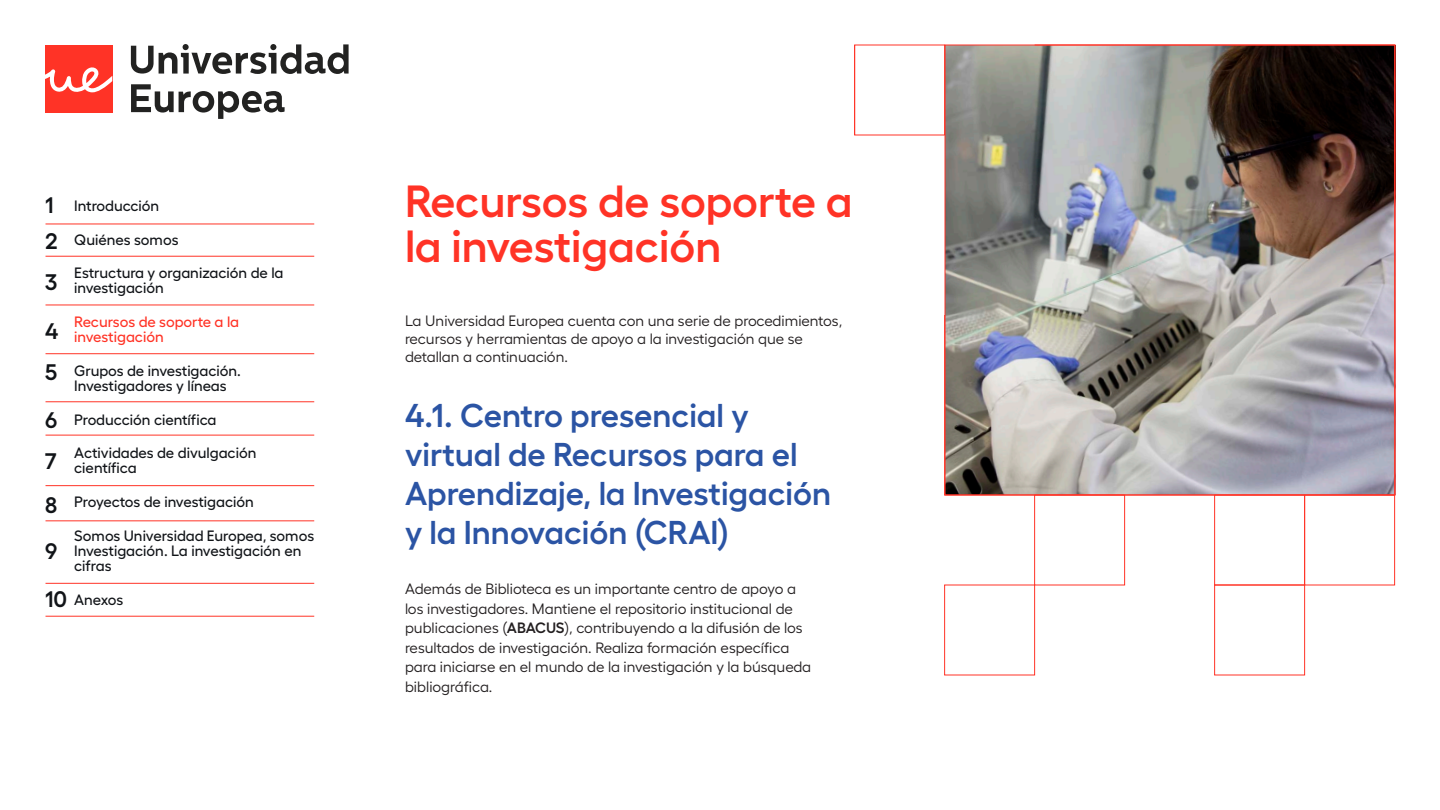
<style>
.page{position:relative;width:1440px;height:810px;background:#fff}
.page>*{position:absolute;margin:0;border:0;box-sizing:border-box;transform-origin:0 0}
.t1{font:600 45px/45px "Hellix";letter-spacing:-.005em;color:#ff3326}
.t2{font:600 33px/39px "Hellix";color:#2b54a4}
.t3{font:600 22.5px "Hellix";color:#111418}
.t4{font:15px/19.5px "Hellix";color:#231f20}
.t5{font:500 15px/15px "Hellix";color:#111418}
.t6{font:500 15px/15px "Hellix";letter-spacing:-.005em;color:#ff3326}
.s1{font-weight:600}
</style>
<div class="page">
<img style="left:947px;top:47px;width:447px;height:446px">
<div style="left:45px;top:45px;width:67px;height:67px;background:#ff3326"></div>
<svg style="left:45px;top:67px;width:67px;height:26px"></svg>
<svg style="left:131px;top:44px;width:218px;height:30px"></svg>
<svg style="left:131px;top:84px;width:154px;height:35px"></svg>
<svg style="left:1304px;top:44px;width:92px;height:92px;background:#120605"></svg>
<hr style="left:1394px;top:135px;width:1px;height:90px;background:#ff3326">
<hr style="left:1394px;top:225px;width:1px;height:90px;background:#ff3326">
<hr style="left:1394px;top:315px;width:1px;height:90px;background:#ff3326">
<svg style="left:1304px;top:404px;width:92px;height:92px;background:#a19bad"></svg>
<div style="left:1304px;top:495px;width:91px;height:90px;border:1px solid #ff3326"></div>
<hr style="left:1215px;top:45px;width:90px;height:1px;background:#ff3326">
<div style="left:1214px;top:495px;width:91px;height:90px;border:1px solid #ff3326"></div>
<div style="left:1214px;top:585px;width:91px;height:90px;border:1px solid #ff3326"></div>
<hr style="left:1125px;top:45px;width:90px;height:1px;background:#ff3326">
<hr style="left:1125px;top:495px;width:90px;height:1px;background:#ff3326">
<hr style="left:1035px;top:45px;width:90px;height:1px;background:#ff3326">
<div style="left:1034px;top:495px;width:91px;height:90px;border:1px solid #ff3326"></div>
<hr style="left:944px;top:315px;width:1px;height:90px;background:#ff3326">
<svg style="left:944px;top:404px;width:92px;height:92px;background:#978b81"></svg>
<div style="left:944px;top:585px;width:91px;height:90px;border:1px solid #ff3326"></div>
<hr style="left:854px;top:45px;width:1px;height:90px;background:#ff3326">
<hr style="left:46px;top:224px;width:268px;height:1px;background:#ff3326">
<hr style="left:46px;top:256px;width:268px;height:1px;background:#ff3326">
<hr style="left:46px;top:304px;width:268px;height:1px;background:#ff3326">
<hr style="left:46px;top:353px;width:268px;height:1px;background:#ff3326">
<hr style="left:46px;top:401px;width:268px;height:1px;background:#ff3326">
<hr style="left:46px;top:435px;width:268px;height:1px;background:#ff3326">
<hr style="left:46px;top:485px;width:268px;height:1px;background:#ff3326">
<hr style="left:46px;top:520px;width:268px;height:1px;background:#ff3326">
<hr style="left:46px;top:583px;width:268px;height:1px;background:#ff3326">
<hr style="left:46px;top:616px;width:268px;height:1px;background:#ff3326">
<p class="t3" style="left:45px;top:187px;width:10px">1</p>
<p class="t5" style="left:74px;top:197px;width:87px">Introducción</p>
<p class="t5" style="left:74px;top:230px;width:106px">Quiénes somos</p>
<p class="t5" style="left:74px;top:264px;width:211px">Estructura y organización de la investigación</p>
<p class="t6" style="left:74px;top:313px;width:166px">Recursos de soporte a la investigación</p>
<p class="t5" style="left:74px;top:362px;width:168px">Grupos de investigación.<br>Investigadores y líneas</p>
<p class="t5" style="left:74px;top:410px;width:144px">Producción científica</p>
<p class="t5" style="left:74px;top:444px;width:184px">Actividades de divulgación científica</p>
<p class="t5" style="left:74px;top:493px;width:181px">Proyectos de investigación</p>
<p class="t5" style="left:74px;top:527px;width:242px">Somos Universidad Europea, somos<br>Investigación. La investigación en cifras</p>
<p class="t5" style="left:74px;top:590px;width:50px">Anexos</p>
<p class="t3" style="left:45px;top:223px;width:14px">2</p>
<p class="t3" style="left:45px;top:264px;width:14px">3</p>
<p class="t3" style="left:45px;top:313px;width:15px">4</p>
<p class="t3" style="left:45px;top:355px;width:14px">5</p>
<p class="t3" style="left:45px;top:402px;width:14px">6</p>
<p class="t3" style="left:45px;top:443px;width:13px">7</p>
<p class="t3" style="left:45px;top:487px;width:14px">8</p>
<p class="t3" style="left:45px;top:533px;width:14px">9</p>
<p class="t3" style="left:45px;top:581px;width:24px">10</p>
<p class="t1" style="left:405px;top:174px;width:449px">Recursos de soporte a la investigación</p>
<p class="t4" style="left:405px;top:311px;width:439px;line-height:18px">La Universidad Europea cuenta con una serie de procedimientos, recursos y herramientas de apoyo a la investigación que se detallan a continuación.</p>
<p class="t2" style="left:405px;top:392px;width:428px">4.1. Centro presencial y virtual de Recursos para el<br>Aprendizaje, la Investigación y la Innovación (CRAI)</p>
<p class="t4" style="left:405px;top:578px;width:408px">Además de Biblioteca es un importante centro de apoyo a los investigadores. Mantiene el repositorio institucional de publicaciones (<span class="s1">ABACUS</span>), contribuyendo a la difusión de los resultados de investigación. Realiza formación específica para iniciarse en el mundo de la investigación y la búsqueda bibliográfica.</p>
</div>
